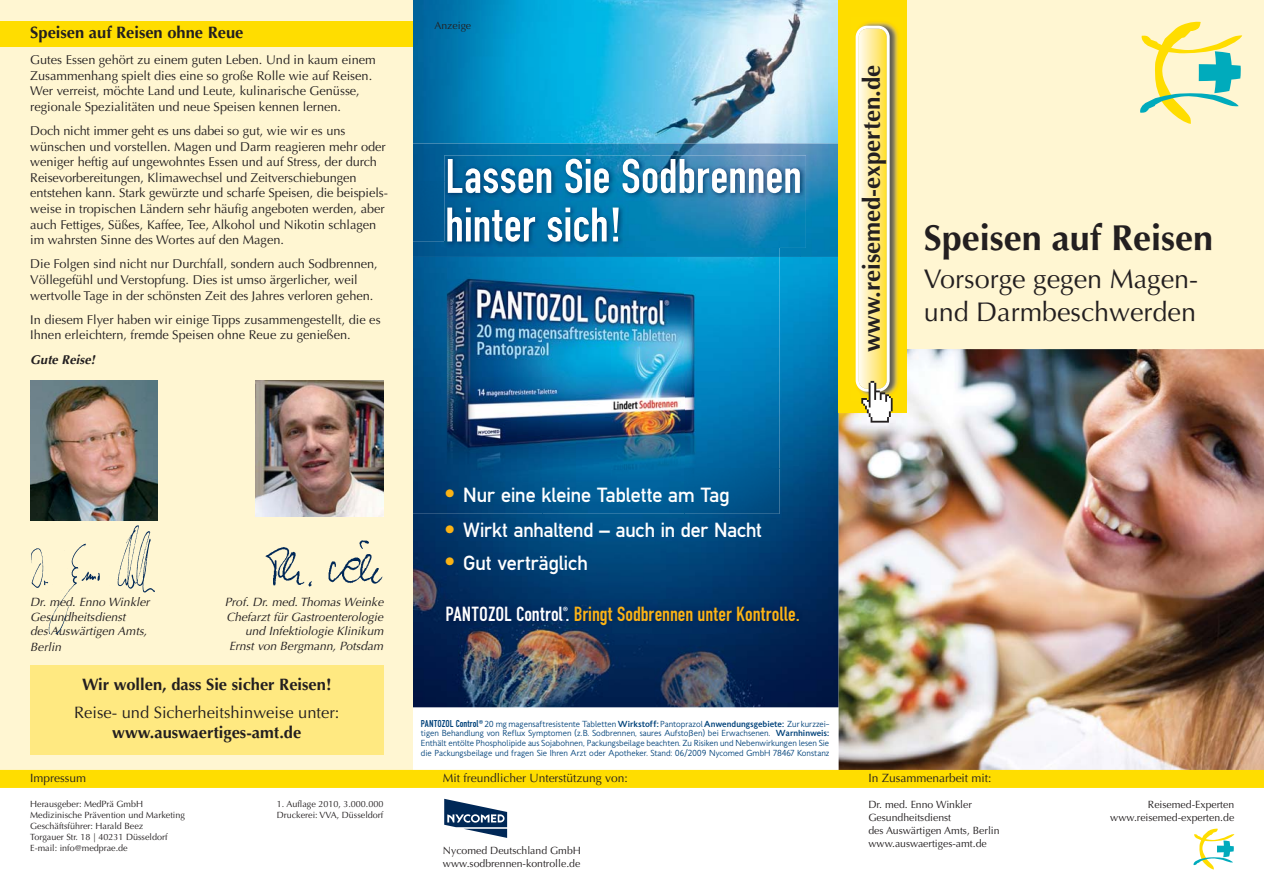
<style>
.page{position:relative;width:1264px;height:893px;background:#fff}
.page>*{position:absolute;margin:0;border:0;box-sizing:border-box;transform-origin:0 0}
.t1{font:50.85px/48.6px "DIN1451 Engschrift+KDNQLH";color:#fff}
.t2{font:700 36px "Optima";color:#231f20}
.t3{font:27px/33px "Optima";color:#231f20}
.t4{font:700 24px "Optima";color:#231f20}
.t5{font:21.45px "DIN1451 Mittleschrift+FOZEPD";color:#fff}
.t6{font:21.45px "DIN1451 Engschrift+KDNQLH";letter-spacing:-.005em;color:#fcb315}
.t7{font:700 16.5px "Optima";color:#231f20}
.t8{font:16.5px "Optima";color:#231f20}
.t9{font:12.75px/15.6px "Optima";color:#231f20}
.t10{font:italic 700 12.75px "Optima";color:#231f20}
.t11{font:italic 12px/14.9px "Optima";color:#231f20}
.t12{font:12px "Optima";color:#231f20}
.t13{font:10.5px/12.9px "Optima";color:#231f20}
.t14{font:9px/9.8px "Nycomed Gill Regular+T42+FEJDZK";color:#00427a;text-align:justify}
.t15{font:9px/10.9px "Optima";color:#231f20}
.s1{font-size:34.8px;color:#fcb315}
.s2{color:#fff}
.s3{font-family:"DIN1451 Engschrift+KDNQLH";font-size:10.5px}
.s4{font-family:"DIN1451 Engschrift+KDNQLH"}
.s5{font-family:"Nycomed Gill Bold+T42+SCCFYK"}
</style>
<div class="page">
<div style="left:0;top:0;width:1263px;height:787px;background:#fff6d2"></div>
<div style="left:413px;top:0;width:425px;height:787px;background:#fff"></div>
<img style="left:413px;top:0;width:425px;height:707px">
<img style="left:413px;top:242px;width:366px;height:271px">
<img style="left:439px;top:599px;width:368px;height:34px">
<img style="left:413px;top:143px;width:425px;height:38px">
<div style="left:413px;top:181px;width:31px;height:61px;background:#00568e"></div>
<img style="left:800px;top:181px;width:38px;height:76px">
<img style="left:779px;top:248px;width:21px;height:9px">
<img style="left:444px;top:155px;width:206px;height:87px">
<img style="left:650px;top:155px;width:155px;height:93px">
<img style="left:444px;top:242px;width:335px;height:6px">
<img style="left:838px;top:349px;width:425px;height:420px">
<div style="left:0;top:769px;width:1263px;height:18px;background:#fd0"></div>
<div style="left:838px;top:0;width:68px;height:413px;background:#fd0"></div>
<img style="left:862px;top:22px;width:36px;height:378px">
<svg style="left:855px;top:26px;width:37px;height:396px;background:#f1e29d"></svg>
<svg style="left:1140px;top:21px;width:101px;height:102px"></svg>
<svg style="left:444px;top:798px;width:63px;height:39px"></svg>
<div style="left:0;top:21px;width:413px;height:26px;background:#fd0"></div>
<img style="left:30px;top:380px;width:128px;height:139px">
<img style="left:256px;top:380px;width:127px;height:136px">
<img style="left:265px;top:540px;width:118px;height:47px">
<div style="left:30px;top:665px;width:353px;height:89px;background:#ffe981"></div>
<svg style="left:1193px;top:828px;width:41px;height:41px"></svg>
<img style="left:30px;top:519px;width:128px;height:114px">
<p class="t7" style="left:30px;top:26px;width:215px">Speisen auf Reisen ohne Reue</p>
<p class="t9" style="left:30px;top:53px;width:347px">Gutes Essen gehört zu einem guten Leben. Und in kaum einem Zusammenhang spielt dies eine so große Rolle wie auf Reisen.<br>Wer verreist, möchte Land und Leute, kulinarische Genüsse, regionale Spezialitäten und neue Speisen kennen lernen.</p>
<p class="t9" style="left:30px;top:124px;width:359px">Doch nicht immer geht es uns dabei so gut, wie wir es uns wünschen und vorstellen. Magen und Darm reagieren mehr oder weniger heftig auf ungewohntes Essen und auf Stress, der durch Reisevorbereitungen, Klimawechsel und Zeitverschiebungen entstehen kann. Stark gewürzte und scharfe Speisen, die beispiels&shy;weise in tropischen Ländern sehr häufig angeboten werden, aber auch Fettiges, Süßes, Kaffee, Tee, Alkohol und Nikotin schlagen im wahrsten Sinne des Wortes auf den Magen.</p>
<p class="t9" style="left:30px;top:257px;width:349px">Die Folgen sind nicht nur Durchfall, sondern auch Sodbrennen,<br>Völlegefühl und Verstopfung. Dies ist umso ärgerlicher, weil wertvolle Tage in der schönsten Zeit des Jahres verloren gehen.</p>
<p class="t9" style="left:30px;top:313px;width:352px">In diesem Flyer haben wir einige Tipps zusammengestellt, die es<br>Ihnen erleichtern, fremde Speisen ohne Reue zu genießen.</p>
<p class="t10" style="left:30px;top:354px;width:69px">Gute Reise!</p>
<p class="t13" style="left:434px;top:20px;width:38px">Anzeige</p>
<h1 class="t1" style="left:445px;top:156px;width:358px">Lassen Sie Sodbrennen hinter sich!</h1>
<h3 class="t4" style="left:861px;top:352px;width:289px;rotate:-90deg">www.reisemed-experten.de</h3>
<h2 class="t2" style="left:923px;top:223px;width:291px">Speisen auf Reisen</h2>
<h3 class="t3" style="left:923px;top:264px;width:276px">Vorsorge gegen Magen&shy;und Darmbeschwerden</h3>
<p class="t11" style="left:30px;top:595px;width:123px">Dr. med. Enno Winkler<br>Gesundheitsdienst<br>des Auswärtigen Amts,<br>Berlin</p>
<p class="t11" style="left:225px;top:595px;width:162px;text-align:right">Prof. Dr. med.Thomas Weinke<br>Chefarzt für Gastroenterologie und Infektiologie Klinikum<br>Ernst von Bergmann, Potsdam</p>
<p class="t7" style="left:82px;top:677px;width:251px">Wir wollen, dass Sie sicher Reisen!</p>
<p class="t7" style="left:187px;top:684px;width:41px">wolle</p>
<p class="t8" style="left:74px;top:705px;width:267px">Reise- und Sicherheitshinweise unter:</p>
<p class="t7" style="left:112px;top:725px;width:190px">www.auswaertiges-amt.de</p>
<h3 class="t5" style="left:441px;top:487px;width:290px"><span class="s1">•</span> Nur eine kleine Tablette am Tag</h3>
<h3 class="t5" style="left:441px;top:522px;width:322px"><span class="s1">•</span> Wirkt anhaltend – auch in der Nacht</h3>
<h3 class="t5" style="left:441px;top:555px;width:148px"><span class="s1">•</span> Gut verträglich</h3>
<h3 class="t6" style="left:445px;top:606px;width:356px"><span class="s2">PANTOZOL Control</span><sup>-</sup><span class="s2">.</span> Bringt Sodbrennen unter Kontrolle.</h3>
<p class="t14" style="left:421px;top:719px;width:410px"><span class="s3">PANTOZOL Control</span> <span class="s4">-</span> 20 mg magensaftresistente Tabletten <span class="s5">Wirkstoff:</span> Pantoprazol <span class="s5">An wendungs gebiete:</span> Zur kurzzei&shy;tigen Behandlung von Reflux Symptomen (z. B. Sodbrennen, saures Aufstoßen) bei Erwachsenen. <span class="s5">Warnhinweis:<br></span>Enthält entölte Phospholipide aus Sojabohnen, Packungsbeilage beachten. Zu Risiken und Nebenwirkungen lesen Sie die Packungsbeilage und fragen Sie Ihren Arzt oder Apotheker. Stand: 06/2009 Nycomed GmbH 78467 Konstanz</p>
<p class="t12" style="left:30px;top:772px;width:57px">Impressum</p>
<p class="t12" style="left:443px;top:772px;width:186px">Mit freundlicher Unterstützung von:</p>
<p class="t12" style="left:868px;top:772px;width:125px">In Zusammenarbeit mit:</p>
<p class="t15" style="left:30px;top:799px;width:156px">Herausgeber: MedPrä GmbH<br>Medizinische Prävention und Marketing<br>Geschäftsführer: Harald Beez<br>Torgauer Str. 18 | 40231 Düsseldorf<br>E-mail: info@medprae.de</p>
<p class="t15" style="left:277px;top:799px;width:108px">1. Auflage 2010, 3.000.000<br>Druckerei: VVA, Düsseldorf</p>
<p class="t13" style="left:1110px;top:798px;width:125px;text-align:right">Reisemed-Experten www.reisemed-experten.de</p>
<p class="t13" style="left:868px;top:798px;width:133px">Dr. med. Enno Winkler<br>Gesundheitsdienst<br>des Auswärtigen Amts, Berlin www.auswaertiges-amt.de</p>
<p class="t13" style="left:443px;top:844px;width:139px">Nycomed Deutschland GmbH www.sodbrennen-kontrolle.de</p>
</div>
